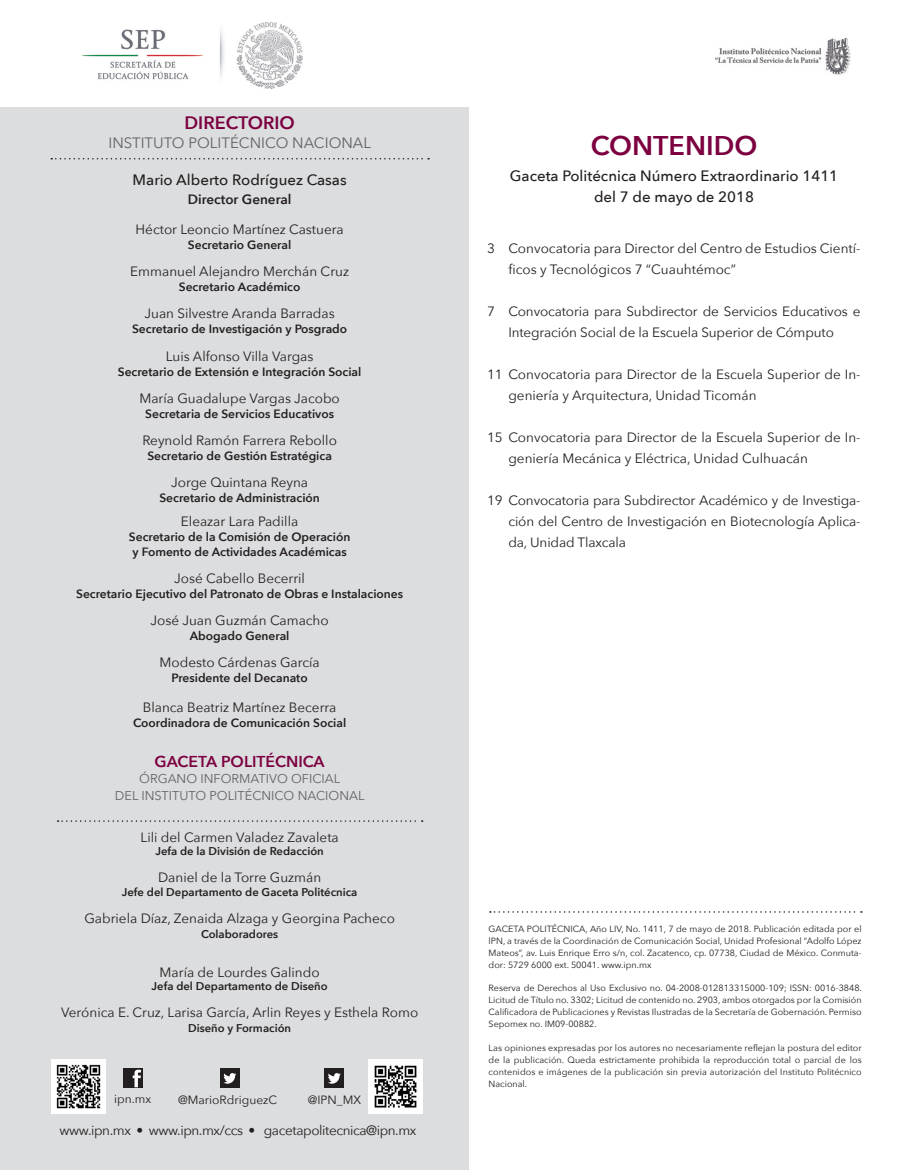
<style>
.page{position:relative;width:915px;height:1170px;background:#fff}
.page>*{position:absolute;margin:0;border:0;box-sizing:border-box;transform-origin:0 0}
.t1{font:600 27px "Avenir Next";color:#7c0040}
.t2{font:600 18px "Avenir Next";color:#7c0040}
.t3{font:600 15.75px "Avenir Next";color:#7c0040}
.t4{font:500 15px "Avenir Next";color:#231f20}
.t5{font:15px "Avenir Next";color:#636366}
.Nombre{font:13.5px/21px "Avenir Next";color:#231f20}
.Nombre-2{font:13.5px "Avenir Next";letter-spacing:-.03em;color:#231f20}
.t6{font:600 13.5px "Avenir Next";color:#231f20}
.t7{font:12.75px "Avenir Next";color:#636366}
.t8{font:600 12px "Avenir Next";color:#231f20}
.t9{font:12px "Avenir Next";color:#231f20}
.t10{font:12px "Avenir";color:#231f20}
.Nombre-3{font:600 11.25px "Avenir Next";color:#231f20}
.No_Spacing{font:9px/12px "Avenir Next";color:#231f20;text-align:justify}
</style>
<div class="page">
<img style="left:83px;top:22px;width:768px;height:67px">
<div style="left:0;top:107px;width:468px;height:1062px;background:#dcdddf"></div>
<svg style="left:51px;top:158px;width:378px;height:1px"></svg>
<svg style="left:58px;top:820px;width:364px;height:1px"></svg>
<img style="left:51px;top:1059px;width:54px;height:53px">
<img style="left:368px;top:1059px;width:54px;height:53px">
<div style="left:123px;top:1068px;width:20px;height:20px;background:#231f20"></div>
<svg style="left:133px;top:1069px;width:8px;height:18px"></svg>
<div style="left:324px;top:1068px;width:20px;height:20px;background:#231f20"></div>
<svg style="left:328px;top:1073px;width:13px;height:10px"></svg>
<div style="left:220px;top:1068px;width:19px;height:20px;background:#231f20"></div>
<svg style="left:223px;top:1073px;width:13px;height:10px"></svg>
<svg style="left:489px;top:911px;width:372px;height:1px"></svg>
<p class="t2" style="left:184px;top:107px;width:112px">DIRECTORIO</p>
<p class="t5" style="left:108px;top:130px;width:264px">INSTITUTO POLITÉCNICO NACIONAL</p>
<p class="t4" style="left:133px;top:167px;width:215px">Mario Alberto Rodríguez Casas</p>
<p class="t6" style="left:188px;top:188px;width:105px">Director General</p>
<p class="Nombre" style="left:135px;top:219px;width:209px">Héctor Leoncio Martínez Castuera</p>
<p class="t8" style="left:188px;top:235px;width:105px">Secretario General</p>
<p class="Nombre" style="left:130px;top:261px;width:220px">Emmanuel Alejandro Merchán Cruz</p>
<p class="t8" style="left:179px;top:277px;width:123px">Secretario Académico</p>
<p class="Nombre" style="left:144px;top:303px;width:192px">Juan Silvestre Aranda Barradas</p>
<p class="t8" style="left:132px;top:319px;width:217px">Secretario de Investigación y Posgrado</p>
<p class="Nombre" style="left:166px;top:345px;width:149px">Luis Alfonso Villa Vargas</p>
<p class="t8" style="left:118px;top:361px;width:245px">Secretario de Extensión e Integración Social</p>
<p class="Nombre" style="left:139px;top:387px;width:202px">María Guadalupe Vargas Jacobo</p>
<p class="t8" style="left:145px;top:403px;width:190px">Secretaria de Servicios Educativos</p>
<p class="Nombre" style="left:142px;top:429px;width:196px">Reynold Ramón Farrera Rebollo</p>
<p class="t8" style="left:147px;top:445px;width:186px">Secretario de Gestión Estratégica</p>
<p class="Nombre" style="left:171px;top:471px;width:138px">Jorge Quintana Reyna</p>
<p class="t8" style="left:159px;top:487px;width:162px">Secretario de Administración</p>
<p class="Nombre" style="left:181px;top:510px;width:119px">Eleazar Lara Padilla</p>
<p class="t8" style="left:129px;top:526px;width:223px">Secretario de la Comisión de Operación</p>
<p class="t8" style="left:132px;top:541px;width:215px">y Fomento de Actividades Académicas</p>
<p class="Nombre" style="left:174px;top:567px;width:132px">José Cabello Becerril</p>
<p class="t8" style="left:76px;top:583px;width:328px">Secretario Ejecutivo del Patronato de Obras e Instalaciones</p>
<p class="Nombre" style="left:150px;top:609px;width:180px">José Juan Guzmán Camacho</p>
<p class="t8" style="left:190px;top:625px;width:101px">Abogado General</p>
<p class="Nombre" style="left:159px;top:651px;width:162px">Modesto Cárdenas García</p>
<p class="t8" style="left:172px;top:667px;width:137px">Presidente del Decanato</p>
<p class="Nombre" style="left:143px;top:696px;width:195px">Blanca Beatriz Martínez Becerra</p>
<p class="t8" style="left:133px;top:712px;width:214px">Coordinadora de Comunicación Social</p>
<p class="t3" style="left:154px;top:748px;width:171px">GACETA POLITÉCNICA</p>
<p class="t7" style="left:139px;top:768px;width:202px">ÓRGANO INFORMATIVO OFICIAL</p>
<p class="t7" style="left:115px;top:784px;width:251px">DEL INSTITUTO POLITÉCNICO NACIONAL</p>
<p class="Nombre" style="left:140px;top:825px;width:200px">Lili del Carmen Valadez Zavaleta</p>
<p class="Nombre-3" style="left:155px;top:841px;width:170px">Jefa de la División de Redacción</p>
<p class="Nombre" style="left:158px;top:866px;width:165px">Daniel de la Torre Guzmán</p>
<p class="Nombre-3" style="left:122px;top:881px;width:237px">Jefe del Departamento de Gaceta Politécnica</p>
<p class="Nombre" style="left:84px;top:906px;width:312px">Gabriela Díaz, Zenaida Alzaga y Georgina Pacheco</p>
<p class="Nombre-3" style="left:201px;top:923px;width:79px">Colaboradores</p>
<p class="Nombre" style="left:159px;top:960px;width:161px">María de Lourdes Galindo</p>
<p class="Nombre-3" style="left:152px;top:976px;width:177px">Jefa del Departamento de Diseño</p>
<p class="Nombre" style="left:61px;top:1001px;width:358px">Verónica E. Cruz, Larisa García, Arlin Reyes y Esthela Romo</p>
<p class="Nombre-3" style="left:188px;top:1018px;width:104px">Diseño y Formación</p>
<p class="t9" style="left:114px;top:1088px;width:39px">ipn.mx</p>
<p class="Nombre-2" style="left:59px;top:1118px;width:358px">www.ipn.mx • www.ipn.mx/ccs • gacetapolitecnica@ipn.mx</p>
<p class="t9" style="left:178px;top:1089px;width:100px">@MarioRdriguezC</p>
<p class="t10" style="left:308px;top:1092px;width:55px">@IPN_MX</p>
<p class="t1" style="left:590px;top:123px;width:168px">CONTENIDO</p>
<p class="t4" style="left:509px;top:163px;width:330px">Gaceta Politécnica Número Extraordinario 1411</p>
<p class="t4" style="left:594px;top:184px;width:161px">del 7 de mayo de 2018</p>
<p class="Nombre" style="left:508px;top:237px;width:353px;text-indent:-21px">3 Convocatoria para Director del Centro de Estudios Cientí&shy;ficos y Tecnológicos 7 “Cuauhtémoc”</p>
<p class="Nombre" style="left:487px;top:300px;width:375px;text-align:center">7 Convocatoria para Subdirector de Servicios Educativos e<br>Integración Social de la Escuela Superior de Cómputo</p>
<p class="Nombre" style="left:508px;top:363px;width:353px;text-indent:-21px">11 Convocatoria para Director de la Escuela Superior de In&shy;geniería y Arquitectura, Unidad Ticomán</p>
<p class="Nombre" style="left:508px;top:426px;width:353px;text-indent:-21px">15 Convocatoria para Director de la Escuela Superior de In&shy;geniería Mecánica y Eléctrica, Unidad Culhuacán</p>
<p class="Nombre" style="left:508px;top:489px;width:353px;text-align:justify;text-indent:-21px">19 Convocatoria para Subdirector Académico y de Investiga&shy;ción del Centro de Investigación en Biotecnología Aplica&shy;da, Unidad Tlaxcala</p>
<p class="No_Spacing" style="left:488px;top:922px;width:374px">GACETA POLITÉCNICA, Año LIV, No. 1411, 7 de mayo de 2018. Publicación editada por el lPN, a través de la Coordinación de Comunicación Social, Unidad Profesional “Adolfo López Mateos”, av. Luis Enrique Erro s/n, col. Zacatenco, cp. 07738, Ciudad de México. Conmuta&shy;dor: 5729 6000 ext. 50041. www.ipn.mx</p>
<p class="No_Spacing" style="left:488px;top:980px;width:374px">Reserva de Derechos al Uso Exclusivo no. 04-2008-012813315000-109; ISSN: 0016-3848.<br>Licitud de Título no. 3302; Licitud de contenido no. 2903, ambos otorgados por la Comisión Calificadora de Publicaciones y Revistas Ilustradas de la Secretaría de Gobernación. Permiso Sepomex no. IM09-00882.</p>
<p class="No_Spacing" style="left:488px;top:1040px;width:374px">Las opiniones expresadas por los autores no necesariamente reflejan la postura del editor de la publicación. Queda estrictamente prohibida la reproducción total o parcial de los contenidos e imágenes de la publicación sin previa autorización del Instituto Politécnico Nacional.</p>
</div>
